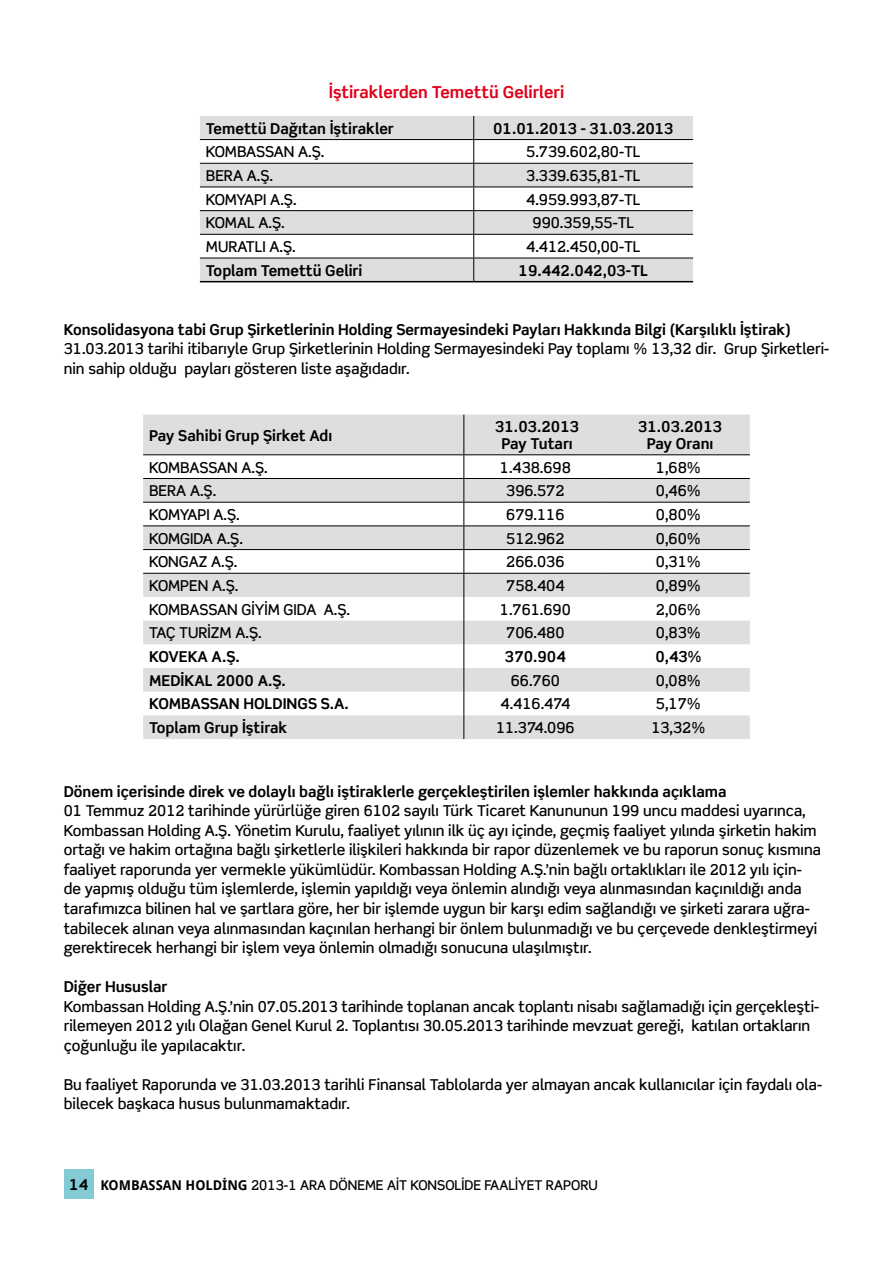
<style>
.page{position:relative;width:893px;height:1263px;background:#fff}
.page>*{position:absolute;margin:0;border:0;box-sizing:border-box;transform-origin:0 0}
.t1{font:700 16.5px "Scene Std";color:#e2001a}
.t2{font:500 15px/19.5px "Scene Std";color:#000}
.t3{font:700 15px/16.5px "Scene Std";color:#000;text-align:center}
.t4{font:500 15px "Scene Std";letter-spacing:-.025em;color:#000}
.t5{font:500 13.5px "Scene Std";color:#000}
.s1{font-weight:700;font-size:15px}
.s2{font-family:"Droid Sans";font-weight:700}
</style>
<div class="page">
<svg style="left:200px;top:116px;width:493px;height:165px;fill:#dddedf"></svg>
<hr style="left:200px;top:139px;width:274px;height:1px;background:#000">
<hr style="left:474px;top:139px;width:219px;height:1px;background:#000">
<hr style="left:200px;top:163px;width:274px;height:1px;background:#000">
<hr style="left:474px;top:163px;width:219px;height:1px;background:#000">
<hr style="left:200px;top:187px;width:274px;height:1px;background:#000">
<hr style="left:474px;top:187px;width:219px;height:1px;background:#000">
<hr style="left:200px;top:210px;width:274px;height:1px;background:#000">
<hr style="left:474px;top:210px;width:219px;height:1px;background:#000">
<hr style="left:200px;top:234px;width:274px;height:1px;background:#000">
<hr style="left:474px;top:234px;width:219px;height:1px;background:#000">
<hr style="left:200px;top:258px;width:274px;height:1px;background:#000">
<hr style="left:474px;top:258px;width:219px;height:1px;background:#000">
<svg style="left:473px;top:116px;width:1px;height:165px"></svg>
<hr style="left:200px;top:281px;width:274px;height:1px;background:#000">
<hr style="left:474px;top:281px;width:219px;height:1px;background:#000">
<svg style="left:143px;top:415px;width:607px;height:324px;fill:#dddedf"></svg>
<hr style="left:463px;top:415px;width:1px;height:39px;background:#000">
<hr style="left:143px;top:454px;width:321px;height:1px;background:#000">
<hr style="left:464px;top:454px;width:143px;height:1px;background:#000">
<hr style="left:607px;top:454px;width:143px;height:1px;background:#000">
<hr style="left:143px;top:478px;width:321px;height:1px;background:#000">
<hr style="left:464px;top:478px;width:143px;height:1px;background:#000">
<hr style="left:607px;top:478px;width:143px;height:1px;background:#000">
<hr style="left:143px;top:502px;width:321px;height:1px;background:#000">
<hr style="left:464px;top:502px;width:143px;height:1px;background:#000">
<hr style="left:607px;top:502px;width:143px;height:1px;background:#000">
<hr style="left:143px;top:525px;width:321px;height:1px;background:#000">
<hr style="left:464px;top:525px;width:143px;height:1px;background:#000">
<hr style="left:607px;top:525px;width:143px;height:1px;background:#000">
<hr style="left:143px;top:549px;width:321px;height:1px;background:#000">
<hr style="left:464px;top:549px;width:143px;height:1px;background:#000">
<hr style="left:607px;top:549px;width:143px;height:1px;background:#000">
<hr style="left:143px;top:573px;width:321px;height:1px;background:#000">
<hr style="left:464px;top:573px;width:143px;height:1px;background:#000">
<hr style="left:607px;top:573px;width:143px;height:1px;background:#000">
<svg style="left:463px;top:455px;width:1px;height:284px"></svg>
<div style="left:64px;top:1169px;width:30px;height:30px;background:#82cbd4"></div>
<p class="t1" style="left:329px;top:81px;width:237px">İştiraklerden Temettü Gelirleri</p>
<p class="t3" style="left:206px;top:120px;width:189px">Temettü Dağıtan İştirakler</p>
<p class="t3" style="left:493px;top:120px;width:182px">01.01.2013 - 31.03.2013</p>
<p class="t2" style="left:206px;top:142px;width:120px">KOMBASSAN A.Ş.</p>
<p class="t2" style="left:526px;top:142px;width:116px">5.739.602,80-TL</p>
<p class="t2" style="left:206px;top:166px;width:69px">BERA A.Ş.</p>
<p class="t2" style="left:526px;top:166px;width:116px">3.339.635,81-TL</p>
<p class="t4" style="left:206px;top:190px;width:92px">KOMYAPI A.Ş.</p>
<p class="t2" style="left:526px;top:190px;width:116px">4.959.993,87-TL</p>
<p class="t2" style="left:206px;top:213px;width:80px">KOMAL A.Ş.</p>
<p class="t2" style="left:533px;top:213px;width:103px">990.359,55-TL</p>
<p class="t2" style="left:206px;top:237px;width:91px">MURATLI A.Ş.</p>
<p class="t2" style="left:526px;top:237px;width:116px">4.412.450,00-TL</p>
<p class="t3" style="left:206px;top:262px;width:158px">Toplam Temettü Geliri</p>
<p class="t3" style="left:519px;top:262px;width:131px">19.442.042,03-TL</p>
<p class="t3" style="left:64px;top:321px;width:729px">Konsolidasyona tabi Grup Şirketlerinin Holding Sermayesindeki Payları Hakkında Bilgi (Karşılıklı İştirak)</p>
<p class="t2" style="left:64px;top:339px;width:767px">31.03.2013 tarihi itibarıyle Grup Şirketlerinin Holding Sermayesindeki Pay toplamı % 13,32 dir. Grup Şirketleri&shy;nin sahip olduğu payları gösteren liste aşağıdadır.</p>
<p class="t3" style="left:149px;top:427px;width:185px">Pay Sahibi Grup Şirket Adı</p>
<p class="t3" style="left:495px;top:419px;width:86px">31.03.2013<br>Pay Tutarı</p>
<p class="t3" style="left:638px;top:419px;width:86px">31.03.2013<br>Pay Oranı</p>
<p class="t2" style="left:149px;top:457px;width:120px">KOMBASSAN A.Ş.</p>
<p class="t2" style="left:500px;top:457px;width:72px">1.438.698</p>
<p class="t2" style="left:656px;top:457px;width:46px">1,68%</p>
<p class="t2" style="left:149px;top:481px;width:69px">BERA A.Ş.</p>
<p class="t2" style="left:506px;top:481px;width:60px">396.572</p>
<p class="t2" style="left:656px;top:481px;width:46px">0,46%</p>
<p class="t4" style="left:149px;top:505px;width:92px">KOMYAPI A.Ş.</p>
<p class="t2" style="left:506px;top:505px;width:60px">679.116</p>
<p class="t2" style="left:656px;top:505px;width:46px">0,80%</p>
<p class="t2" style="left:149px;top:528px;width:95px">KOMGIDA A.Ş.</p>
<p class="t2" style="left:506px;top:528px;width:60px">512.962</p>
<p class="t2" style="left:656px;top:528px;width:46px">0,60%</p>
<p class="t2" style="left:149px;top:552px;width:90px">KONGAZ A.Ş.</p>
<p class="t2" style="left:506px;top:552px;width:60px">266.036</p>
<p class="t2" style="left:656px;top:552px;width:46px">0,31%</p>
<p class="t2" style="left:149px;top:576px;width:91px">KOMPEN A.Ş.</p>
<p class="t2" style="left:506px;top:576px;width:60px">758.404</p>
<p class="t2" style="left:656px;top:576px;width:46px">0,89%</p>
<p class="t2" style="left:149px;top:600px;width:203px">KOMBASSAN GİYİM GIDA A.Ş.</p>
<p class="t2" style="left:500px;top:600px;width:72px">1.761.690</p>
<p class="t2" style="left:656px;top:600px;width:46px">2,06%</p>
<p class="t2" style="left:149px;top:623px;width:114px">TAÇ TURİZM A.Ş.</p>
<p class="t2" style="left:506px;top:623px;width:60px">706.480</p>
<p class="t2" style="left:656px;top:623px;width:46px">0,83%</p>
<p class="t3" style="left:149px;top:648px;width:92px">KOVEKA A.Ş.</p>
<p class="t3" style="left:505px;top:648px;width:62px">370.904</p>
<p class="t3" style="left:655px;top:648px;width:47px">0,43%</p>
<p class="t3" style="left:149px;top:672px;width:138px">MEDİKAL 2000 A.Ş.</p>
<p class="t2" style="left:511px;top:671px;width:51px">66.760</p>
<p class="t2" style="left:656px;top:671px;width:46px">0,08%</p>
<p class="t3" style="left:149px;top:696px;width:201px">KOMBASSAN HOLDINGS S.A.</p>
<p class="t2" style="left:501px;top:694px;width:71px">4.416.474</p>
<p class="t2" style="left:656px;top:694px;width:46px">5,17%</p>
<p class="t3" style="left:149px;top:719px;width:140px">Toplam Grup İştirak</p>
<p class="t2" style="left:496px;top:718px;width:80px">11.374.096</p>
<p class="t2" style="left:651px;top:718px;width:56px">13,32%</p>
<p class="t3" style="left:64px;top:783px;width:664px">Dönem içerisinde direk ve dolaylı bağlı iştiraklerle gerçekleştirilen işlemler hakkında açıklama</p>
<p class="t2" style="left:64px;top:801px;width:759px">01 Temmuz 2012 tarihinde yürürlüğe giren 6102 sayılı Türk Ticaret Kanununun 199 uncu maddesi uyarınca, Kombassan Holding A.Ş. Yönetim Kurulu, faaliyet yılının ilk üç ayı içinde, geçmiş faaliyet yılında şirketin hakim ortağı ve hakim ortağına bağlı şirketlerle ilişkileri hakkında bir rapor düzenlemek ve bu raporun sonuç kısmına faaliyet raporunda yer vermekle yükümlüdür. Kombassan Holding A.Ş.’nin bağlı ortaklıkları ile 2012 yılı için&shy;de yapmış olduğu tüm işlemlerde, işlemin yapıldığı veya önlemin alındığı veya alınmasından kaçınıldığı anda tarafımızca bilinen hal ve şartlara göre, her bir işlemde uygun bir karşı edim sağlandığı ve şirketi zarara uğra&shy;tabilecek alınan veya alınmasından kaçınılan herhangi bir önlem bulunmadığı ve bu çerçevede denkleştirmeyi gerektirecek herhangi bir işlem veya önlemin olmadığı sonucuna ulaşılmıştır.</p>
<p class="t3" style="left:64px;top:978px;width:105px">Diğer Hususlar</p>
<p class="t2" style="left:64px;top:996px;width:757px">Kombassan Holding A.Ş.’nin 07.05.2013 tarihinde toplanan ancak toplantı nisabı sağlamadığı için gerçekleşti&shy;rilemeyen 2012 yılı Olağan Genel Kurul 2. Toplantısı 30.05.2013 tarihinde mevzuat gereği, katılan ortakların çoğunluğu ile yapılacaktır.</p>
<p class="t2" style="left:64px;top:1074px;width:760px">Bu faaliyet Raporunda ve 31.03.2013 tarihli Finansal Tablolarda yer almayan ancak kullanıcılar için faydalı ola&shy;bilecek başkaca husus bulunmamaktadır.</p>
<p class="t5" style="left:69px;top:1176px;width:530px"><span class="s1">14</span> <span class="s2">KOMBASSAN HOLDİNG</span> 2013-1 ARA DÖNEME AİT KONSOLİDE FAALİYET RAPORU</p>
</div>
